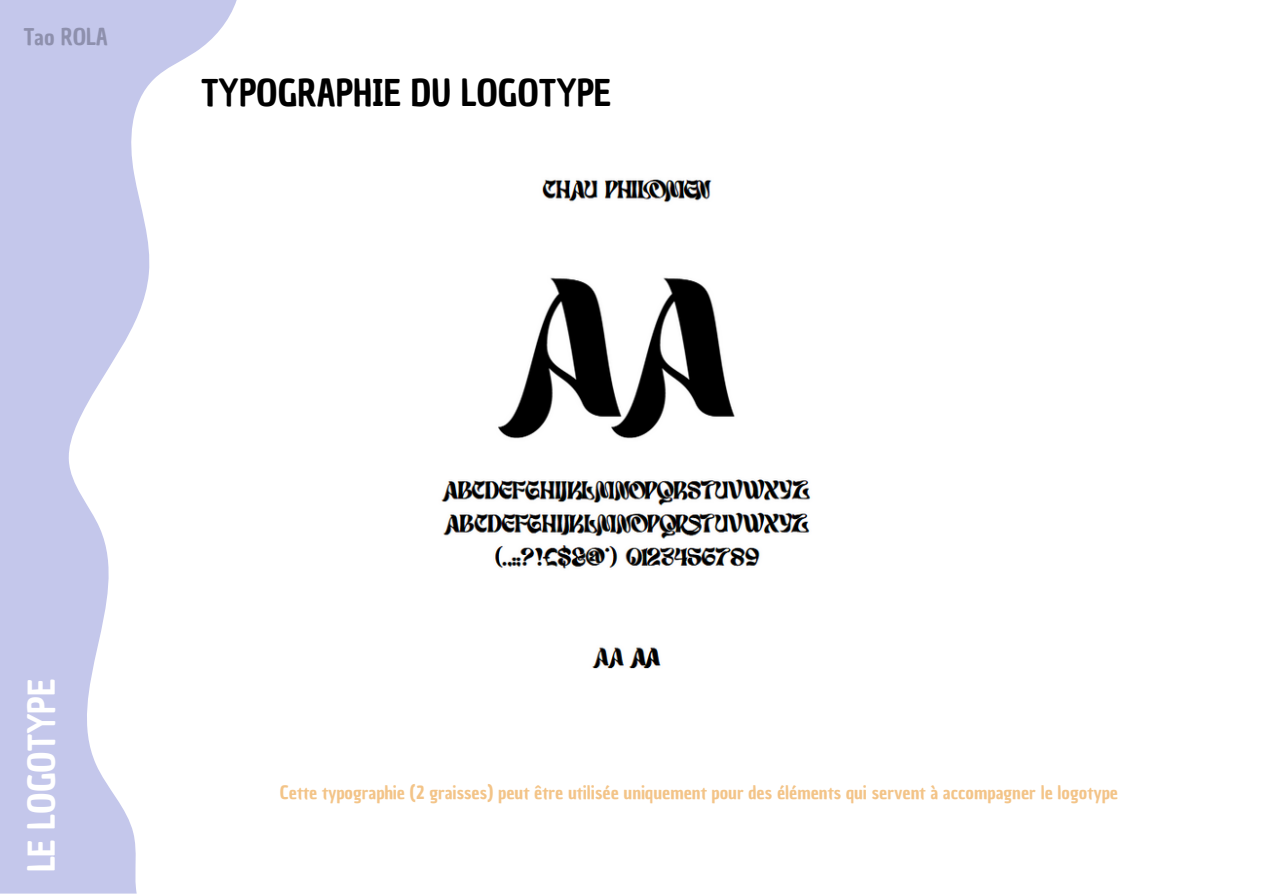
<style>
.page{position:relative;width:1263px;height:894px;background:#fff}
.page>*{position:absolute;margin:0;border:0;box-sizing:border-box;transform-origin:0 0}
.t1{font:36px "Chau Philomene One";color:#000}
.t2{font:36px "Chau Philomene One";color:#fff}
.t3{font:22.5px "Chau Philomene One";color:#8e90ad}
.t4{font:18px "Chau Philomene One";color:#f3c488}
</style>
<div class="page">
<svg style="left:0;top:0;width:236px;height:893px;fill:#c4c7eb"></svg>
<img style="left:441px;top:179px;width:370px;height:489px">
<p class="t3" style="left:24px;top:21px;width:86px">Tao ROLA</p>
<p class="t1" style="left:201px;top:69px;width:411px">TYPOGRAPHIE DU LOGOTYPE</p>
<p class="t2" style="left:18px;top:872px;width:195px;rotate:-90deg">LE LOGOTYPE</p>
<p class="t4" style="left:280px;top:780px;width:840px">Cette typographie (2 graisses) peut être utilisée uniquement pour des éléments qui servent à accompagner le logotype</p>
</div>
